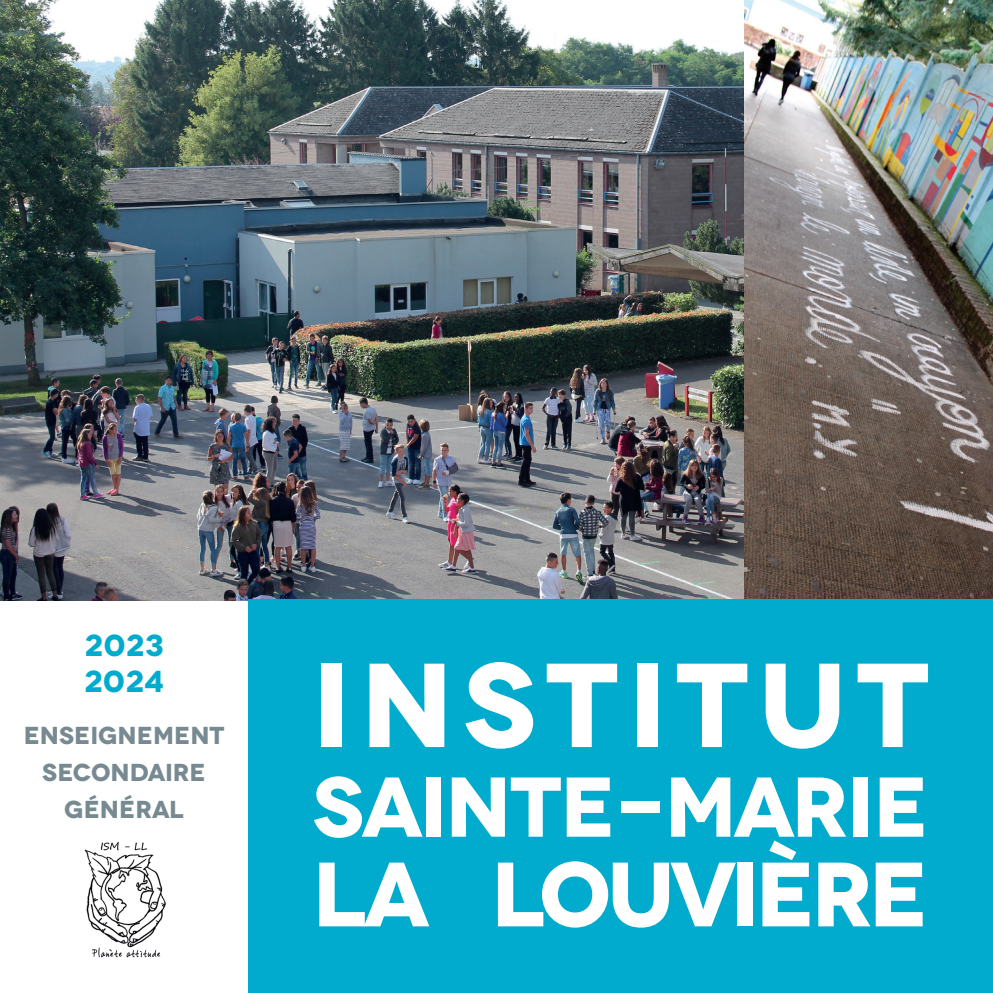
<style>
.page{position:relative;width:993px;height:993px;background:#fff}
.page>*{position:absolute;margin:0;border:0;box-sizing:border-box;transform-origin:0 0}
.t1{font:700 119px "Novecentowide";letter-spacing:.08em;color:#fff}
.t2{font:700 91px "Novecentowide";letter-spacing:-.05em;color:#fff}
.t3{font:700 84.52px "Novecentowide";letter-spacing:-.02em;color:#fff}
.t4{font:700 30.28px/36.2px "Novecentowide";letter-spacing:.02em;color:#00abcd}
.t5{font:700 24.5px/36.8px "Novecentowide";color:#778a91;text-align:center}
</style>
<div class="page">
<img style="left:0;top:0;width:744px;height:600px">
<img style="left:744px;top:0;width:248px;height:599px">
<img style="left:84px;top:841px;width:82px;height:117px">
<div style="left:248px;top:599px;width:744px;height:393px;background:#00abcd"></div>
<p class="t4" style="left:84px;top:627px;width:81px">2023<br>2024</p>
<p class="t5" style="left:24px;top:717px;width:202px">ENSEIGNEMENT<br>SECONDAIRE<br>GÉNÉRAL</p>
<h1 class="t1" style="left:312px;top:630px;width:618px">INSTITUT</h1>
<h3 class="t3" style="left:312px;top:753px;width:618px">SAINTE-MARIE</h3>
<h2 class="t2" style="left:312px;top:837px;width:618px">LA LOUVIÈRE</h2>
</div>
